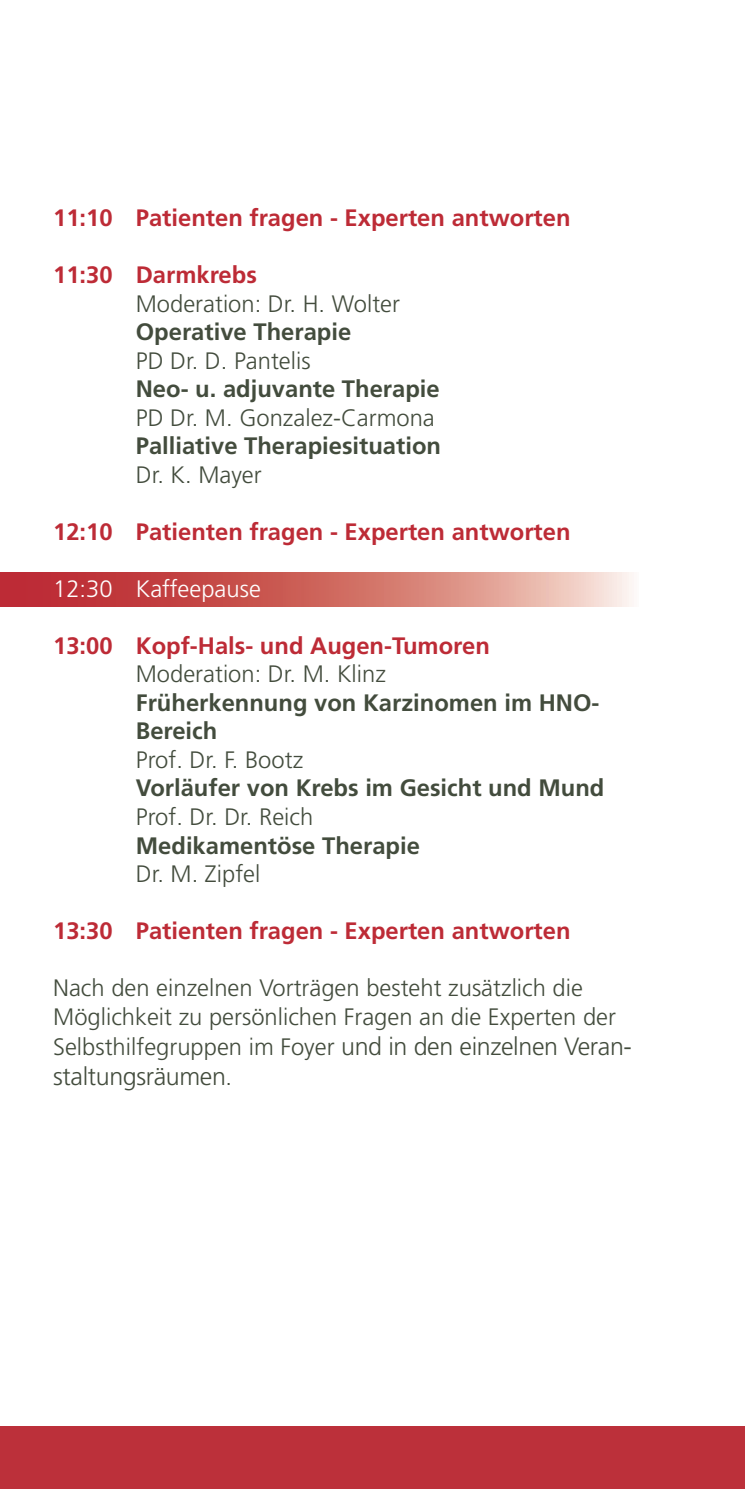
<style>
.page{position:relative;width:745px;height:1489px;background:#fff}
.page>*{position:absolute;margin:0;border:0;box-sizing:border-box;transform-origin:0 0}
.t1{font:300 25px "Frutiger";letter-spacing:-.015em;color:#434c3d}
.t2{font:300 23.75px/29.2px "Frutiger";color:#434c3d}
.t3{font:700 23.75px/28.5px "Frutiger";color:#434c3d}
.t4{font:700 23.75px "Frutiger";color:#bd2b36}
.t5{font:300 23.75px "Frutiger";color:#fff}
.s1{font-size:25px}
.s2{font-size:23.75px}
</style>
<div class="page">
<svg style="left:0;top:572px;width:632px;height:34px;background:#d2716c"></svg>
<div style="left:0;top:1426px;width:744px;height:62px;background:#bc303a"></div>
<p class="t4" style="left:53px;top:204px;width:518px">11:10 Patienten fragen - Experten antworten</p>
<p class="t4" style="left:53px;top:261px;width:205px">11:30 Darmkrebs</p>
<p class="t2" style="left:136px;top:289px;width:265px">Moderation: Dr. H. Wolter</p>
<p class="t3" style="left:136px;top:317px;width:217px">Operative Therapie</p>
<p class="t2" style="left:136px;top:346px;width:176px">PD Dr. D. Pantelis</p>
<p class="t3" style="left:136px;top:374px;width:305px">Neo- u. adjuvante Therapie</p>
<p class="t2" style="left:136px;top:403px;width:300px">PD Dr. M. Gonzalez-Carmona</p>
<p class="t3" style="left:136px;top:431px;width:306px">Palliative Therapiesituation</p>
<p class="t2" style="left:136px;top:460px;width:127px">Dr. K. Mayer</p>
<p class="t4" style="left:53px;top:517px;width:518px">12:10 Patienten fragen - Experten antworten</p>
<p class="t5" style="left:53px;top:575px;width:209px">12:30 Kaffeepause</p>
<p class="t4" style="left:53px;top:631px;width:438px">13:00 Kopf-Hals- und Augen-Tumoren</p>
<p class="t2" style="left:136px;top:659px;width:251px">Moderation: Dr. M. Klinz</p>
<p class="t3" style="left:136px;top:688px;width:465px">Früherkennung von Karzinomen im HNO-<br>Bereich</p>
<p class="t2" style="left:136px;top:745px;width:169px">Prof. Dr. F. Bootz</p>
<p class="t3" style="left:136px;top:773px;width:470px">Vorläufer von Krebs im Gesicht und Mund</p>
<p class="t2" style="left:136px;top:802px;width:179px">Prof. Dr. Dr. Reich</p>
<p class="t3" style="left:136px;top:830px;width:285px">Medikamentöse Therapie</p>
<p class="t2" style="left:136px;top:859px;width:126px">Dr. M. Zipfel</p>
<p class="t4" style="left:53px;top:916px;width:518px">13:30 Patienten fragen - Experten antworten</p>
<p class="t2" style="left:53px;top:973px;width:580px">Nach den einzelnen Vorträgen besteht zusätzlich die<br>Möglichkeit zu persönlichen Fragen an die Experten der<br>Selbsthilfegruppen im Foyer <span class="s1">und in den einzelnen Veran-</span></p>
<p class="t1" style="left:53px;top:1061px;width:180px">staltungsräumen<span class="s2">.</span></p>
</div>
